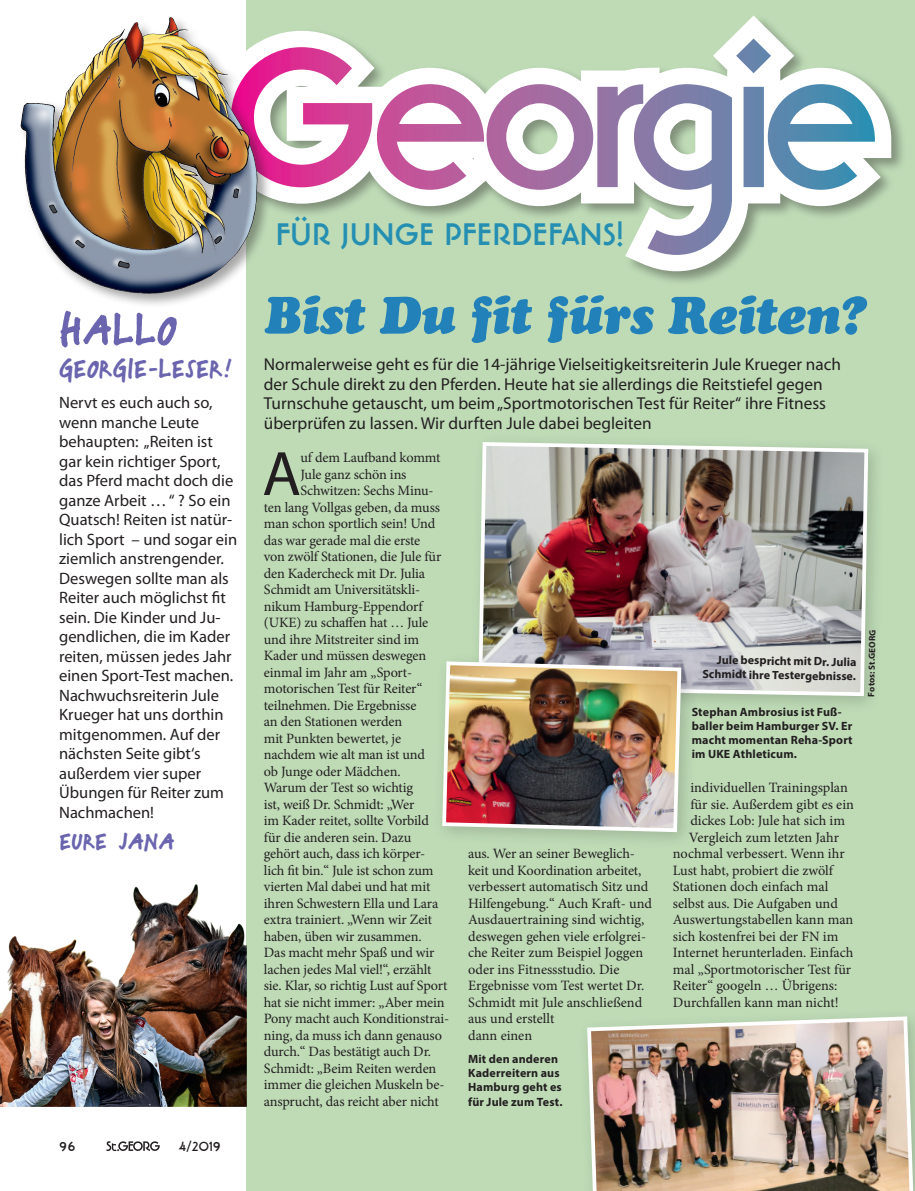
<style>
.page{position:relative;width:915px;height:1191px;background:#fff}
.page>*{position:absolute;margin:0;border:0;box-sizing:border-box;transform-origin:0 0}
.t1{font:78px "EPA Handschrift Bold";color:#6a65ae}
.Lauftext_1_ohneEinzu{font:63.15px "Myriad Pro";color:#231f20}
.t2{font:italic 52.35px "Cooper Black Std";letter-spacing:-.015em;color:#2281b9}
.t3{font:46.8px "EPA Handschrift Bold";color:#6a65ae}
.t4{font:42.45px "EPA Handschrift Bold";color:#6a65ae}
.t5{font:700 31.5px "Banjoman Text Com";color:#258fb2}
.Vorspann_2{font:17.25px/19.5px "Myriad Pro";color:#231f20}
.Vorspann_1{font:16.5px/19.5px "Myriad Pro";color:#231f20}
.Lauftext_1_ohneEinzu-2{font:14.25px/16.5px "Minion Pro";letter-spacing:-.01em;color:#231f20}
.t6{font:700 13.5px "Banjoman Text Com";letter-spacing:-.005em;color:#231f20}
.BU{font:700 12px/14.2px "Myriad Pro";letter-spacing:.015em;color:#231f20}
.cred{font:700 9px "Myriad Pro";color:#231f20}
</style>
<div class="page">
<svg style="left:106px;top:1141px;width:54px;height:10px"></svg>
<div style="left:247px;top:0;width:667px;height:1191px;background:#bedbb6"></div>
<div style="left:468px;top:432px;width:418px;height:282px;background:#231f20;opacity:.2"></div>
<img style="left:476px;top:440px;width:393px;height:258px">
<div style="left:432px;top:652px;width:267px;height:198px;background:#231f20;opacity:.2"></div>
<img style="left:440px;top:659px;width:243px;height:175px">
<img style="left:587px;top:1016px;width:327px;height:175px">
<svg style="left:246px;top:0;width:657px;height:283px"></svg>
<svg style="left:272px;top:39px;width:602px;height:216px"></svg>
<div style="left:18px;top:15px;width:254px;height:294px;background:#231f20;opacity:.4"></div>
<img style="left:142px;top:17px;width:29px;height:20px">
<img style="left:0;top:879px;width:247px;height:227px">
<p class="t1" style="left:59px;top:271px;width:120px">HALLO</p>
<p class="t3" style="left:59px;top:333px;width:176px">GEORGIE-LESER!</p>
<p class="Vorspann_1" style="left:59px;top:393px;width:179px">Nervt es euch auch so, wenn manche Leute behaupten: „Reiten ist gar kein richtiger Sport, das Pferd macht doch die ganze Arbeit … “ ? So ein<br>Quatsch! Reiten ist natür&shy;lich Sport – und sogar ein ziemlich anstrengender.<br>Deswegen sollte man als<br>Reiter auch möglichst fit sein. Die Kinder und Ju&shy;gendlichen, die im Kader reiten, müssen jedes Jahr einen Sport-Test machen.<br>Nachwuchsreiterin Jule<br>Krueger hat uns dorthin mitgenommen. Auf der nächsten Seite gibt‘s außerdem vier super<br>Übungen für Reiter zum<br>Nachmachen!</p>
<p class="t4" style="left:60px;top:809px;width:117px">EURE JANA</p>
<p class="t6" style="left:60px;top:1137px;width:17px">96</p>
<p class="t6" style="left:179px;top:1137px;width:43px">4/2019</p>
<p class="t5" style="left:275px;top:215px;width:350px">FÜR JUNGE PFERDEFANS!</p>
<p class="t2" style="left:264px;top:283px;width:602px">Bist Du fit fürs Reiten?</p>
<p class="Vorspann_2" style="left:264px;top:354px;width:578px">Normalerweise geht es für die 14-jährige Vielseitigkeitsreiterin Jule Krueger nach der Schule direkt zu den Pferden. Heute hat sie allerdings die Reitstiefel gegen Turnschuhe getauscht, um beim „Sportmotorischen Test für Reiter“ ihre Fitness überprüfen zu lassen. Wir durften Jule dabei begleiten</p>
<p class="Lauftext_1_ohneEinzu" style="left:262px;top:435px;width:40px">A</p>
<p class="Lauftext_1_ohneEinzu-2" style="left:300px;top:449px;width:142px">uf dem Laufband kommt</p>
<p class="Lauftext_1_ohneEinzu-2" style="left:300px;top:466px;width:107px">Jule ganz schön ins</p>
<p class="Lauftext_1_ohneEinzu-2" style="left:300px;top:482px;width:135px">Schwitzen: Sechs Minu-</p>
<p class="Lauftext_1_ohneEinzu-2" style="left:264px;top:499px;width:177px">ten lang Vollgas geben, da muss</p>
<p class="Lauftext_1_ohneEinzu-2" style="left:264px;top:515px;width:173px">man schon sportlich sein! Und</p>
<p class="Lauftext_1_ohneEinzu-2" style="left:264px;top:532px;width:158px">das war gerade mal die erste</p>
<p class="Lauftext_1_ohneEinzu-2" style="left:264px;top:548px;width:179px">von zwölf Stationen, die Jule für</p>
<p class="Lauftext_1_ohneEinzu-2" style="left:264px;top:565px;width:163px">den Kadercheck mit Dr. Julia</p>
<p class="Lauftext_1_ohneEinzu-2" style="left:264px;top:581px;width:158px">Schmidt am Universitätskli-</p>
<p class="Lauftext_1_ohneEinzu-2" style="left:264px;top:598px;width:160px">nikum Hamburg-Eppendorf</p>
<p class="Lauftext_1_ohneEinzu-2" style="left:264px;top:614px;width:166px">(UKE) zu schaffen hat … Jule</p>
<p class="Lauftext_1_ohneEinzu-2" style="left:264px;top:631px;width:157px">und ihre Mitstreiter sind im</p>
<p class="Lauftext_1_ohneEinzu-2" style="left:264px;top:647px;width:164px">Kader und müssen deswegen</p>
<p class="Lauftext_1_ohneEinzu-2" style="left:264px;top:664px;width:150px">einmal im Jahr am „Sport-</p>
<p class="Lauftext_1_ohneEinzu-2" style="left:264px;top:680px;width:160px">motorischen Test für Reiter“</p>
<p class="Lauftext_1_ohneEinzu-2" style="left:264px;top:697px;width:154px">teilnehmen. Die Ergebnisse</p>
<p class="Lauftext_1_ohneEinzu-2" style="left:264px;top:713px;width:140px">an den Stationen werden</p>
<p class="Lauftext_1_ohneEinzu-2" style="left:264px;top:730px;width:139px">mit Punkten bewertet, je</p>
<p class="Lauftext_1_ohneEinzu-2" style="left:264px;top:746px;width:163px">nachdem wie alt man ist und</p>
<p class="Lauftext_1_ohneEinzu-2" style="left:264px;top:763px;width:138px">ob Junge oder Mädchen.</p>
<p class="Lauftext_1_ohneEinzu-2" style="left:264px;top:779px;width:151px">Warum der Test so wichtig</p>
<p class="Lauftext_1_ohneEinzu-2" style="left:264px;top:796px;width:152px">ist, weiß Dr. Schmidt: „Wer</p>
<p class="Lauftext_1_ohneEinzu-2" style="left:264px;top:812px;width:166px">im Kader reitet, sollte Vorbild</p>
<p class="Lauftext_1_ohneEinzu-2" style="left:264px;top:829px;width:149px">für die anderen sein. Dazu</p>
<p class="Lauftext_1_ohneEinzu-2" style="left:264px;top:845px;width:163px">gehört auch, dass ich körper-</p>
<p class="Lauftext_1_ohneEinzu-2" style="left:264px;top:862px;width:171px">lich fit bin.“ Jule ist schon zum</p>
<p class="Lauftext_1_ohneEinzu-2" style="left:264px;top:878px;width:168px">vierten Mal dabei und hat mit</p>
<p class="Lauftext_1_ohneEinzu-2" style="left:264px;top:895px;width:176px">ihren Schwestern Ella und Lara</p>
<p class="Lauftext_1_ohneEinzu-2" style="left:264px;top:911px;width:170px">extra trainiert. „Wenn wir Zeit</p>
<p class="Lauftext_1_ohneEinzu-2" style="left:264px;top:928px;width:159px">haben, üben wir zusammen.</p>
<p class="Lauftext_1_ohneEinzu-2" style="left:264px;top:944px;width:172px">Das macht mehr Spaß und wir</p>
<p class="Lauftext_1_ohneEinzu-2" style="left:264px;top:961px;width:169px">lachen jedes Mal viel!“, erzählt</p>
<p class="Lauftext_1_ohneEinzu-2" style="left:264px;top:977px;width:185px">sie. Klar, so richtig Lust auf Sport</p>
<p class="Lauftext_1_ohneEinzu-2" style="left:264px;top:994px;width:182px">hat sie nicht immer: „Aber mein</p>
<p class="Lauftext_1_ohneEinzu-2" style="left:264px;top:1010px;width:187px">Pony macht auch Konditionstrai-</p>
<p class="Lauftext_1_ohneEinzu-2" style="left:264px;top:1027px;width:179px">ning, da muss ich dann genauso</p>
<p class="Lauftext_1_ohneEinzu-2" style="left:264px;top:1043px;width:169px">durch.“ Das bestätigt auch Dr.</p>
<p class="Lauftext_1_ohneEinzu-2" style="left:264px;top:1060px;width:174px">Schmidt: „Beim Reiten werden</p>
<p class="Lauftext_1_ohneEinzu-2" style="left:264px;top:1076px;width:182px">immer die gleichen Muskeln be-</p>
<p class="Lauftext_1_ohneEinzu-2" style="left:264px;top:1093px;width:176px">ansprucht, das reicht aber nicht</p>
<p class="Lauftext_1_ohneEinzu-2" style="left:468px;top:845px;width:185px">aus. Wer an seiner Beweglich&shy;keit und Koordination arbeitet, verbessert automatisch Sitz und<br>Hilfengebung.“ Auch Kraft- und<br>Ausdauertraining sind wichtig, deswegen gehen viele erfolgrei&shy;che Reiter zum Beispiel Joggen oder ins Fitnessstudio. Die<br>Ergebnisse vom Test wertet Dr.<br>Schmidt mit Jule anschließend aus und erstellt<br>dann einen</p>
<p class="BU" style="left:468px;top:1051px;width:96px">Mit den anderen<br>Kaderreitern aus<br>Hamburg geht es für Jule zum Test.</p>
<p class="BU" style="left:702px;top:652px;width:155px;text-align:right;rotate:1deg">Jule bespricht mit Dr. Julia<br>Schmidt ihre Testergebnisse.</p>
<p class="BU" style="left:691px;top:704px;width:162px">Stephan Ambrosius ist Fuß&shy;baller beim Hamburger SV. Er macht momentan Reha-Sport im UKE Athleticum.</p>
<p class="Lauftext_1_ohneEinzu-2" style="left:690px;top:779px;width:159px">individuellen Trainingsplan</p>
<p class="Lauftext_1_ohneEinzu-2" style="left:690px;top:796px;width:165px">für sie. Außerdem gibt es ein</p>
<p class="Lauftext_1_ohneEinzu-2" style="left:690px;top:812px;width:156px">dickes Lob: Jule hat sich im</p>
<p class="Lauftext_1_ohneEinzu-2" style="left:688px;top:829px;width:152px">Vergleich zum letzten Jahr</p>
<p class="Lauftext_1_ohneEinzu-2" style="left:672px;top:845px;width:173px">nochmal verbessert. Wenn ihr</p>
<p class="Lauftext_1_ohneEinzu-2" style="left:672px;top:862px;width:162px">Lust habt, probiert die zwölf</p>
<p class="Lauftext_1_ohneEinzu-2" style="left:672px;top:878px;width:157px">Stationen doch einfach mal</p>
<p class="Lauftext_1_ohneEinzu-2" style="left:672px;top:895px;width:166px">selbst aus. Die Aufgaben und</p>
<p class="Lauftext_1_ohneEinzu-2" style="left:672px;top:911px;width:182px">Auswertungstabellen kann man</p>
<p class="Lauftext_1_ohneEinzu-2" style="left:672px;top:928px;width:167px">sich kostenfrei bei der FN im</p>
<p class="Lauftext_1_ohneEinzu-2" style="left:672px;top:944px;width:182px">Internet herunterladen. Einfach</p>
<p class="Lauftext_1_ohneEinzu-2" style="left:672px;top:961px;width:180px">mal „Sportmotorischer Test für</p>
<p class="Lauftext_1_ohneEinzu-2" style="left:672px;top:977px;width:166px">Reiter“ googeln … Übrigens:</p>
<p class="Lauftext_1_ohneEinzu-2" style="left:672px;top:994px;width:167px">Durchfallen kann man nicht!</p>
<p class="cred" style="left:865px;top:696px;width:68px;rotate:-89deg">Fotos: St.GEORG</p>
</div>
